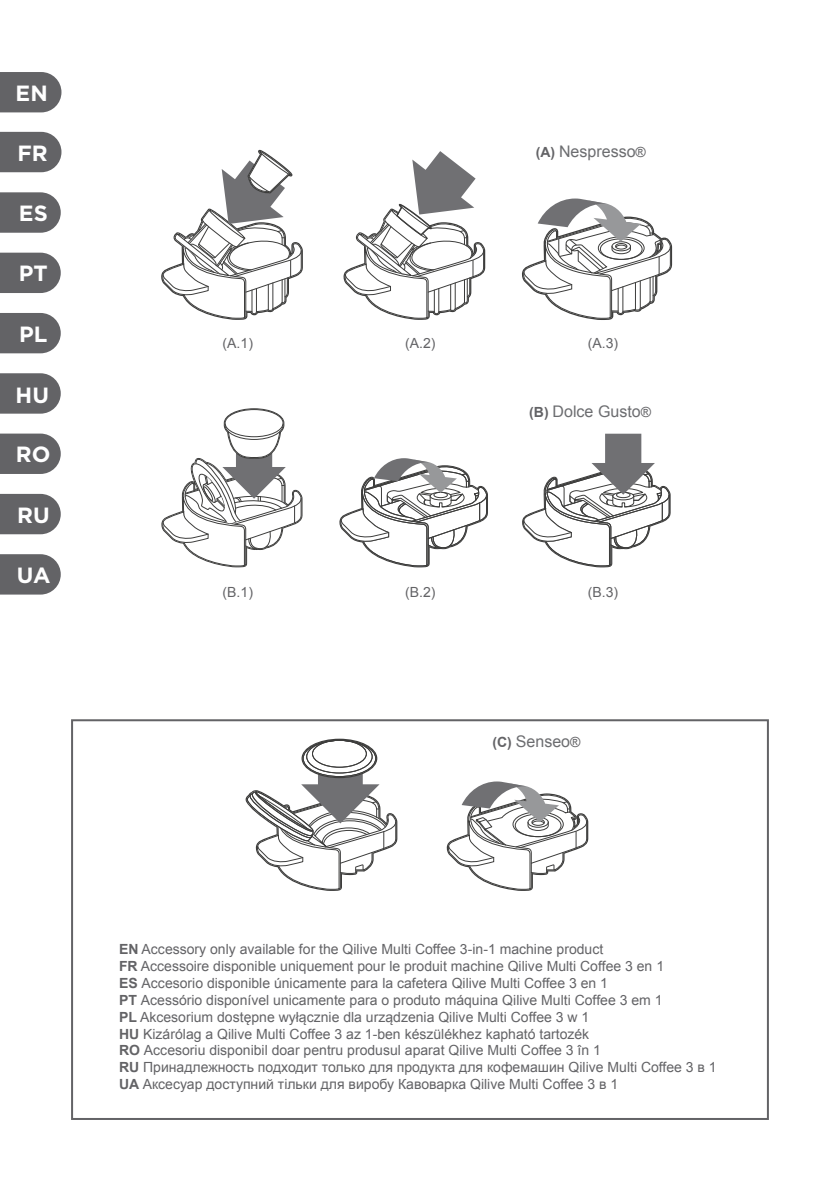
<style>
.page{position:relative;width:840px;height:1191px;background:#fff}
.page>*{position:absolute;margin:0;border:0;box-sizing:border-box;transform-origin:0 0}
.t1{font:700 22px "Gotham";color:#fff}
.t2{font:16px "Arial";color:#6c6d70}
.t3{font:14px/16.8px "Arial";color:#636366}
.s1{font-weight:700;font-size:14px;color:#636366}
.s2{font-size:14px;color:#636366}
.s3{font-weight:700}
</style>
<div class="page">
<svg style="left:0;top:72px;width:61px;height:40px;background:#6c6c6f"></svg>
<svg style="left:0;top:132px;width:61px;height:40px;background:#6c6c6f"></svg>
<svg style="left:0;top:192px;width:61px;height:41px;background:#707073"></svg>
<svg style="left:0;top:253px;width:61px;height:40px;background:#6e6e71"></svg>
<svg style="left:0;top:313px;width:61px;height:40px;background:#6e6e71"></svg>
<svg style="left:0;top:373px;width:61px;height:41px;background:#707073"></svg>
<svg style="left:0;top:494px;width:61px;height:40px;background:#6e6e71"></svg>
<svg style="left:0;top:433px;width:61px;height:41px;background:#707073"></svg>
<svg style="left:0;top:554px;width:61px;height:40px;background:#6f6f71"></svg>
<div style="left:71px;top:719px;width:697px;height:401px;border:2px solid #636366"></div>
<svg style="left:522px;top:198px;width:151px;height:122px"></svg>
<svg style="left:161px;top:150px;width:142px;height:170px"></svg>
<svg style="left:343px;top:151px;width:143px;height:169px"></svg>
<svg style="left:446px;top:781px;width:143px;height:110px"></svg>
<svg style="left:245px;top:738px;width:153px;height:153px"></svg>
<svg style="left:339px;top:458px;width:149px;height:109px"></svg>
<svg style="left:522px;top:434px;width:149px;height:133px"></svg>
<svg style="left:161px;top:408px;width:142px;height:159px"></svg>
<h1 class="t1" style="left:16px;top:78px;width:34px">EN</h1>
<h1 class="t1" style="left:17px;top:138px;width:32px">FR</h1>
<h1 class="t1" style="left:19px;top:199px;width:30px">ES</h1>
<h1 class="t1" style="left:19px;top:259px;width:30px">PT</h1>
<h1 class="t1" style="left:19px;top:319px;width:30px">PL</h1>
<h1 class="t1" style="left:16px;top:380px;width:35px">HU</h1>
<h1 class="t1" style="left:16px;top:440px;width:36px">RO</h1>
<h1 class="t1" style="left:17px;top:501px;width:34px">RU</h1>
<h1 class="t1" style="left:17px;top:560px;width:35px">UA</h1>
<p class="t3" style="left:222px;top:335px;width:32px">(A.1)</p>
<p class="t3" style="left:222px;top:584px;width:32px">(B.1)</p>
<p class="t2" style="left:535px;top:141px;width:112px"><span class="s1">(A)</span> Nespresso<span class="s2">®</span></p>
<p class="t3" style="left:405px;top:335px;width:32px">(A.2)</p>
<p class="t3" style="left:587px;top:335px;width:32px">(A.3)</p>
<p class="t2" style="left:529px;top:400px;width:123px"><span class="s1">(B)</span> Dolce Gusto<span class="s2">®</span></p>
<p class="t3" style="left:405px;top:584px;width:32px">(B.2)</p>
<p class="t3" style="left:587px;top:584px;width:32px">(B.3)</p>
<p class="t2" style="left:492px;top:730px;width:89px"><span class="s1">(C)</span> Senseo<span class="s2">®</span></p>
<p class="t3" style="left:119px;top:941px;width:599px"><span class="s3">EN</span> Accessory only available for the Qilive Multi Coffee 3-in-1 machine product<br><span class="s3">FR</span> Accessoire disponible uniquement pour le produit machine Qilive Multi Coffee 3 en 1<br><span class="s3">ES</span> Accesorio disponible únicamente para la cafetera Qilive Multi Coffee 3 en 1<br><span class="s3">PT</span> Acessório disponível unicamente para o produto máquina Qilive Multi Coffee 3 em 1<br><span class="s3">PL</span> Akcesorium dostępne wyłącznie dla urządzenia Qilive Multi Coffee 3 w 1<br><span class="s3">HU</span> Kizárólag a Qilive Multi Coffee 3 az 1-ben készülékhez kapható tartozék<br><span class="s3">RO</span> Accesoriu disponibil doar pentru produsul aparat Qilive Multi Coffee 3 în 1<br><span class="s3">RU</span> Принадлежность подходит только для продукта для кофемашин Qilive Multi Coffee 3 в 1<br><span class="s3">UA</span> Аксесуар доступний тільки для виробу Кавоварка Qilive Multi Coffee 3 в 1</p>
</div>
